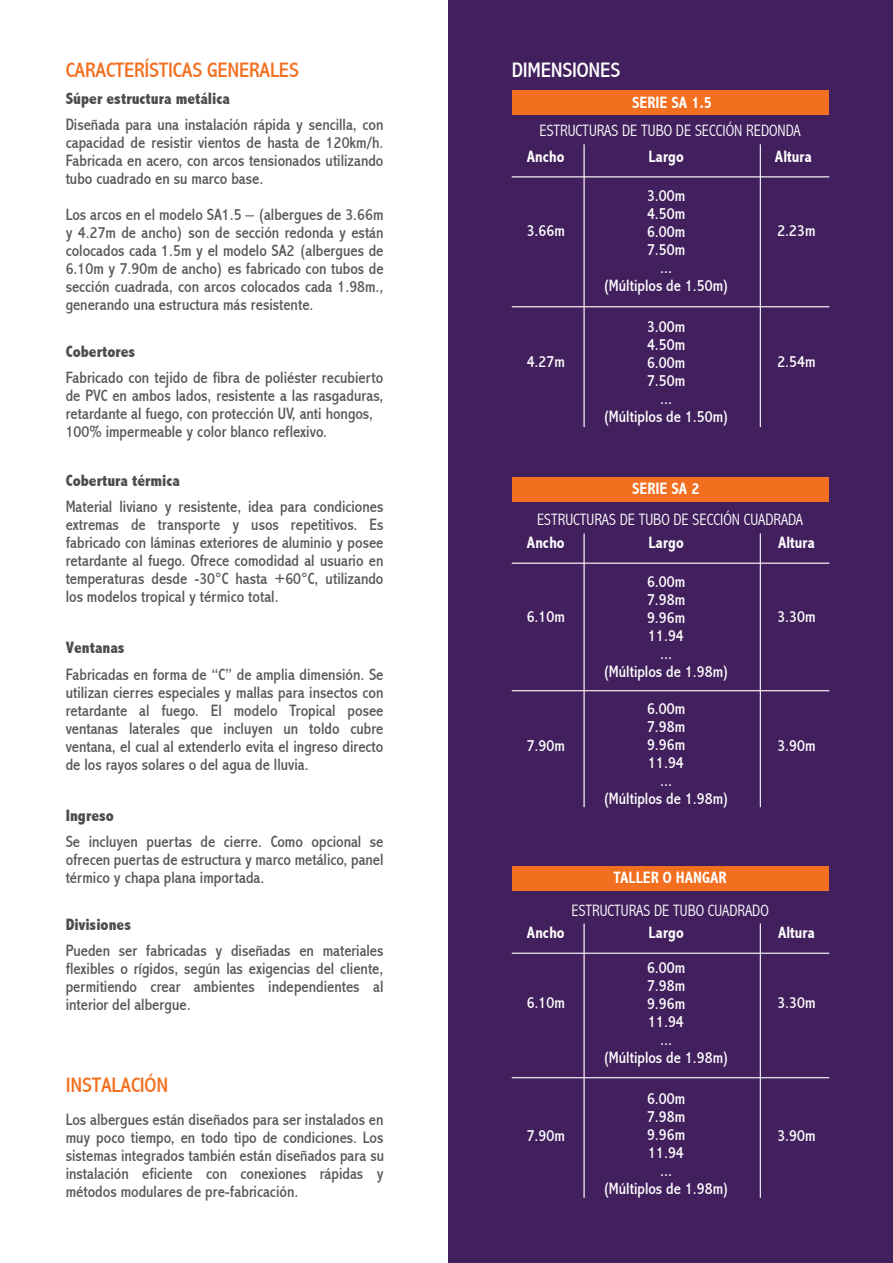
<style>
.page{position:relative;width:893px;height:1263px;background:#fff}
.page>*{position:absolute;margin:0;border:0;box-sizing:border-box;transform-origin:0 0}
.t1{font:condensed 21px "Abadi";letter-spacing:-.01em;color:#f36f20;scale:1.07 1}
.t2{font:condensed 21px "Abadi";letter-spacing:-.01em;color:#fff;scale:1.07 1}
.t3{font:condensed 16.5px/18px "Abadi";color:#58585b;text-align:justify}
.t4{font:condensed 16.5px/18px "Abadi";color:#fff;text-align:center}
.t5{font:300 condensed 16.5px "Abadi";color:#fff}
.t6{font:700 condensed 16.5px "Abadi";color:#fff}
.t7{font:800 condensed 16.5px "Abadi";color:#4c4c4e}
</style>
<div class="page">
<div style="left:448px;top:0;width:445px;height:1263px;background:#42205d"></div>
<hr style="left:512px;top:176px;width:317px;height:1px;background:#fff">
<hr style="left:583px;top:144px;width:2px;height:283px;background:#fff">
<hr style="left:760px;top:144px;width:1px;height:283px;background:#fff">
<hr style="left:583px;top:533px;width:2px;height:274px;background:#fff">
<hr style="left:760px;top:533px;width:1px;height:274px;background:#fff">
<hr style="left:512px;top:306px;width:317px;height:1px;background:#fff">
<div style="left:512px;top:90px;width:316px;height:25px;background:#f36f20"></div>
<hr style="left:512px;top:563px;width:317px;height:1px;background:#fff">
<hr style="left:512px;top:690px;width:317px;height:1px;background:#fff">
<div style="left:512px;top:477px;width:316px;height:25px;background:#f36f20"></div>
<hr style="left:583px;top:923px;width:2px;height:275px;background:#fff">
<hr style="left:760px;top:923px;width:1px;height:275px;background:#fff">
<hr style="left:512px;top:953px;width:317px;height:1px;background:#fff">
<hr style="left:512px;top:1077px;width:317px;height:1px;background:#fff">
<div style="left:512px;top:866px;width:316px;height:25px;background:#f36f20"></div>
<p class="t1" style="left:66px;top:57px;width:219px">CARACTERÍSTICAS GENERALES</p>
<p class="t7" style="left:66px;top:89px;width:166px">Súper estructura metálica</p>
<p class="t3" style="left:66px;top:116px;width:319px">Diseñada para una instalación rápida y sencilla, con capacidad de resistir vientos de hasta de 120km/h.<br>Fabricada en acero, con arcos tensionados utilizando tubo cuadrado en su marco base.</p>
<p class="t3" style="left:66px;top:206px;width:319px">Los arcos en el modelo SA1.5 – (albergues de 3.66m y 4.27m de ancho) son de sección redonda y están colocados cada 1.5m y el modelo SA2 (albergues de 6.10m y 7.90m de ancho) es fabricado con tubos de sección cuadrada, con arcos colocados cada 1.98m., generando una estructura más resistente.</p>
<p class="t7" style="left:66px;top:342px;width:71px">Cobertores</p>
<p class="t3" style="left:66px;top:369px;width:319px;text-align:left">Fabricado con tejido de fibra de poliéster recubierto de PVC en ambos lados, resistente a las rasgaduras, retardante al fuego, con protección UV, anti hongos, 100% impermeable y color blanco reflexivo.</p>
<p class="t7" style="left:66px;top:471px;width:116px">Cobertura térmica</p>
<p class="t3" style="left:66px;top:498px;width:319px">Material liviano y resistente, idea para condiciones extremas de transporte y usos repetitivos. Es fabricado con láminas exteriores de aluminio y posee retardante al fuego. Ofrece comodidad al usuario en temperaturas desde -30°C hasta +60°C, utilizando los modelos tropical y térmico total.</p>
<p class="t7" style="left:66px;top:638px;width:60px">Ventanas</p>
<p class="t3" style="left:66px;top:665px;width:319px">Fabricadas en forma de “C” de amplia dimensión. Se utilizan cierres especiales y mallas para insectos con retardante al fuego. El modelo Tropical posee ventanas laterales que incluyen un toldo cubre ventana, el cual al extenderlo evita el ingreso directo de los rayos solares o del agua de lluvia.</p>
<p class="t7" style="left:66px;top:806px;width:50px">Ingreso</p>
<p class="t3" style="left:66px;top:832px;width:319px">Se incluyen puertas de cierre. Como opcional se ofrecen puertas de estructura y marco metálico, panel térmico y chapa plana importada.</p>
<p class="t7" style="left:66px;top:915px;width:67px">Divisiones</p>
<p class="t3" style="left:66px;top:942px;width:319px">Pueden ser fabricadas y diseñadas en materiales flexibles o rígidos, según las exigencias del cliente, permitiendo crear ambientes independientes al interior del albergue.</p>
<p class="t1" style="left:66px;top:1073px;width:97px">INSTALACIÓN</p>
<p class="t3" style="left:66px;top:1110px;width:320px">Los albergues están diseñados para ser instalados en muy poco tiempo, en todo tipo de condiciones. Los sistemas integrados también están diseñados para su instalación eficiente con conexiones rápidas y métodos modulares de pre-fabricación.</p>
<p class="t2" style="left:512px;top:57px;width:103px">DIMENSIONES</p>
<p class="t6" style="left:632px;top:92px;width:81px">SERIE SA 1.5</p>
<p class="t5" style="left:539px;top:121px;width:263px">ESTRUCTURAS DE TUBO DE SECCIÓN REDONDA</p>
<p class="t6" style="left:527px;top:147px;width:39px">Ancho</p>
<p class="t6" style="left:648px;top:147px;width:37px">Largo</p>
<p class="t6" style="left:775px;top:147px;width:38px">Altura</p>
<p class="t4" style="left:603px;top:186px;width:128px">3.00m<br>4.50m<br>6.00m<br>7.50m<br>...<br>(Múltiplos de 1.50m)</p>
<p class="t4" style="left:527px;top:221px;width:40px">3.66m</p>
<p class="t4" style="left:777px;top:221px;width:40px">2.23m</p>
<p class="t4" style="left:603px;top:318px;width:128px">3.00m<br>4.50m<br>6.00m<br>7.50m<br>...<br>(Múltiplos de 1.50m)</p>
<p class="t4" style="left:527px;top:353px;width:40px">4.27m</p>
<p class="t4" style="left:777px;top:353px;width:40px">2.54m</p>
<p class="t6" style="left:632px;top:479px;width:69px">SERIE SA 2</p>
<p class="t5" style="left:537px;top:510px;width:268px">ESTRUCTURAS DE TUBO DE SECCIÓN CUADRADA</p>
<p class="t6" style="left:527px;top:533px;width:39px">Ancho</p>
<p class="t6" style="left:648px;top:533px;width:37px">Largo</p>
<p class="t6" style="left:778px;top:533px;width:38px">Altura</p>
<p class="t4" style="left:603px;top:573px;width:128px">6.00m<br>7.98m<br>9.96m<br>11.94<br>...<br>(Múltiplos de 1.98m)</p>
<p class="t4" style="left:527px;top:607px;width:40px">6.10m</p>
<p class="t4" style="left:777px;top:607px;width:40px">3.30m</p>
<p class="t4" style="left:603px;top:699px;width:128px">6.00m<br>7.98m<br>9.96m<br>11.94<br>...<br>(Múltiplos de 1.98m)</p>
<p class="t4" style="left:527px;top:736px;width:40px">7.90m</p>
<p class="t4" style="left:777px;top:736px;width:40px">3.90m</p>
<p class="t6" style="left:614px;top:868px;width:115px">TALLER O HANGAR</p>
<p class="t5" style="left:571px;top:901px;width:199px">ESTRUCTURAS DE TUBO CUADRADO</p>
<p class="t6" style="left:527px;top:923px;width:39px">Ancho</p>
<p class="t6" style="left:648px;top:923px;width:37px">Largo</p>
<p class="t6" style="left:778px;top:923px;width:38px">Altura</p>
<p class="t4" style="left:603px;top:959px;width:128px">6.00m<br>7.98m<br>9.96m<br>11.94<br>...<br>(Múltiplos de 1.98m)</p>
<p class="t4" style="left:527px;top:994px;width:40px">6.10m</p>
<p class="t4" style="left:777px;top:994px;width:40px">3.30m</p>
<p class="t4" style="left:603px;top:1089px;width:128px">6.00m<br>7.98m<br>9.96m<br>11.94<br>...<br>(Múltiplos de 1.98m)</p>
<p class="t4" style="left:527px;top:1126px;width:40px">7.90m</p>
<p class="t4" style="left:777px;top:1126px;width:40px">3.90m</p>
</div>
